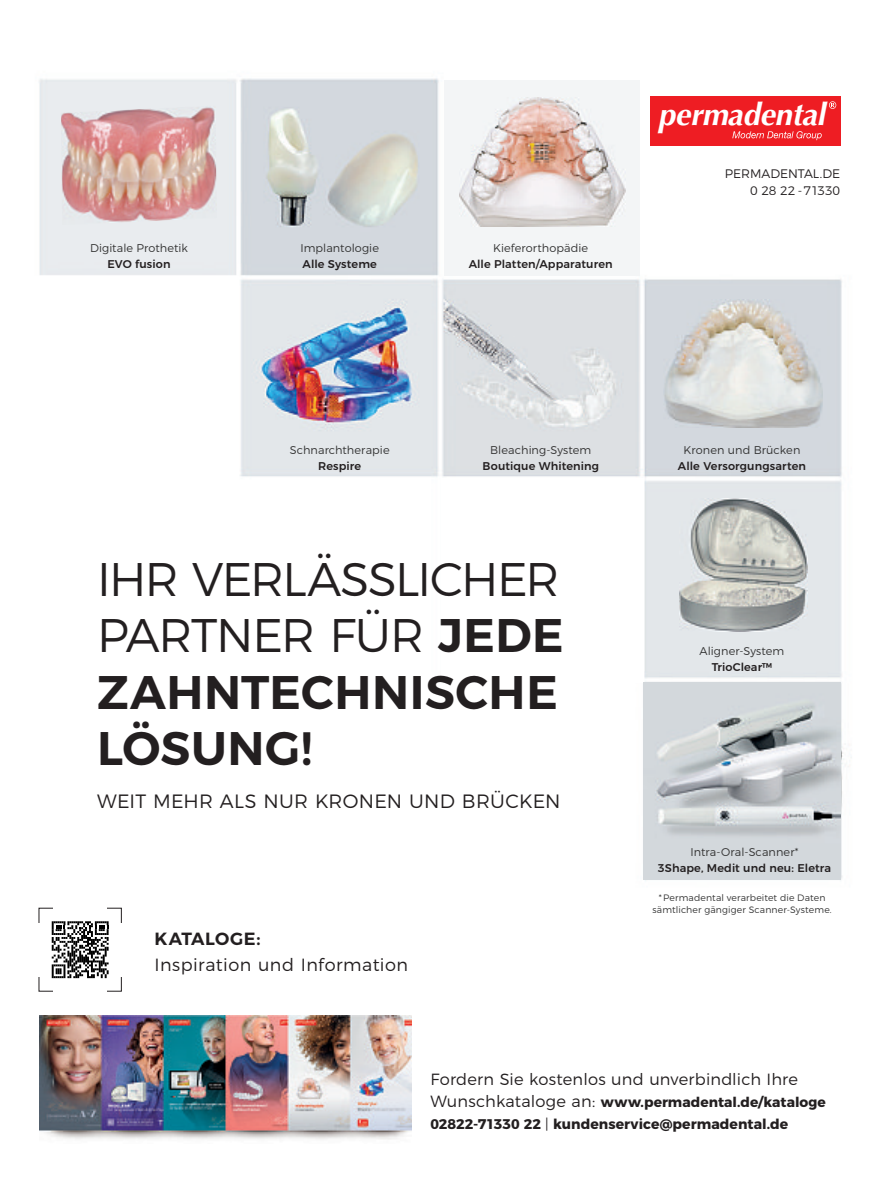
<style>
.page{position:relative;width:881px;height:1191px;background:#fff}
.page>*{position:absolute;margin:0;border:0;box-sizing:border-box;transform-origin:0 0}
.t1{font:300 47.1px/56.6px "Montserrat";letter-spacing:-.035em;color:#231f20}
.t2{font:italic 700 31.2px "Optima";letter-spacing:-.015em;color:#fff}
.t3{font:300 19.2px "Montserrat";letter-spacing:.01em;color:#231f20}
.t4{font:300 17.7px "Montserrat";letter-spacing:.025em;color:#231f20}
.t5{font:600 17.7px "Montserrat";letter-spacing:.03em;color:#231f20}
.t6{font:300 16.2px "Montserrat";letter-spacing:.01em;color:#231f20}
.t7{font:700 13.95px "Montserrat";color:#231f20}
.t8{font:700 13.8px "Montserrat";color:#231f20}
.t9{font:300 12.3px/17px "Montserrat";letter-spacing:-.005em;color:#231f20;text-align:right}
.t10{font:300 11.25px "Montserrat";letter-spacing:.005em;color:#333}
.t11{font:500 11.25px "Montserrat";letter-spacing:.01em;color:#231f20}
.t12{font:300 9.3px/12.3px "Montserrat";letter-spacing:.015em;color:#333;text-align:center}
.s1{font-weight:600}
.s2{font-weight:300;font-size:16.2px}
.s3{font-weight:300}
</style>
<div class="page">
<img style="left:38px;top:78px;width:814px;height:1053px">
<div style="left:17px;top:923px;width:127px;height:53px;background:#fff"></div>
<div style="left:53px;top:886px;width:54px;height:127px;background:#fff"></div>
<img style="left:39px;top:1015px;width:372px;height:125px">
<img style="left:663px;top:299px;width:159px;height:128px">
<div style="left:441px;top:478px;width:201px;height:204px;background:#fff"></div>
<div style="left:443px;top:80px;width:196px;height:195px;background:#f3f5f6"></div>
<svg style="left:52px;top:921px;width:57px;height:57px"></svg>
<div style="left:649px;top:96px;width:190px;height:50px;background:#ee1d23"></div>
<svg style="left:732px;top:131px;width:89px;height:9px"></svg>
<svg style="left:829px;top:101px;width:6px;height:8px"></svg>
<img style="left:679px;top:498px;width:128px;height:133px">
<img style="left:459px;top:97px;width:166px;height:130px">
<img style="left:61px;top:105px;width:156px;height:120px">
<img style="left:643px;top:682px;width:197px;height:197px">
<p class="t10" style="left:90px;top:240px;width:99px">Digitale Prothetik</p>
<p class="t11" style="left:107px;top:255px;width:65px">EVO fusion</p>
<p class="t10" style="left:300px;top:240px;width:80px">Implantologie</p>
<p class="t11" style="left:302px;top:255px;width:76px">Alle Systeme</p>
<p class="t10" style="left:493px;top:240px;width:96px">Kieferorthopädie</p>
<p class="t11" style="left:468px;top:255px;width:145px">Alle Platten/Apparaturen</p>
<h2 class="t2" style="left:657px;top:96px;width:169px">permadental</h2>
<p class="t9" style="left:724px;top:164px;width:117px">PERMADENTAL.DE<br>0 28 22 -71330</p>
<p class="t10" style="left:290px;top:441px;width:101px">Schnarchtherapie</p>
<p class="t11" style="left:318px;top:456px;width:44px">Respire</p>
<p class="t10" style="left:490px;top:441px;width:103px">Bleaching-System</p>
<p class="t11" style="left:482px;top:456px;width:118px">Boutique Whitening</p>
<h1 class="t1" style="left:97px;top:546px;width:468px">IHR VERLÄSSLICHER<br>PARTNER FÜR <span class="s1">JEDE<br>ZAHNTECHNISCHE<br>LÖSUNG!</span></h1>
<h3 class="t3" style="left:97px;top:786px;width:464px">WEIT MEHR ALS NUR KRONEN UND BRÜCKEN</h3>
<h3 class="t5" style="left:154px;top:924px;width:108px">KATALOGE:</h3>
<h3 class="t4" style="left:154px;top:951px;width:255px">Inspiration und Information</h3>
<p class="t10" style="left:683px;top:441px;width:118px">Kronen und Brücken</p>
<p class="t11" style="left:677px;top:456px;width:129px">Alle Versorgungsarten</p>
<p class="t10" style="left:699px;top:642px;width:86px">Aligner-System</p>
<p class="t11" style="left:711px;top:658px;width:62px">TrioClear™</p>
<p class="t10" style="left:690px;top:843px;width:110px">Intra-Oral-Scanner*</p>
<p class="t11" style="left:657px;top:858px;width:175px">3Shape, Medit und neu: Eletra</p>
<p class="t12" style="left:652px;top:890px;width:181px">*Permadental verarbeitet die Daten sämtlicher gängiger Scanner-Systeme.</p>
<h3 class="t6" style="left:430px;top:1066px;width:369px">Fordern Sie kostenlos und unverbindlich Ihre</h3>
<p class="t8" style="left:430px;top:1090px;width:397px"><span class="s2">Wunschkataloge an:</span> www.permadental.de/kataloge</p>
<p class="t7" style="left:430px;top:1113px;width:359px">02822-71330 22 <span class="s3">|</span> kundenservice@permadental.de</p>
</div>
